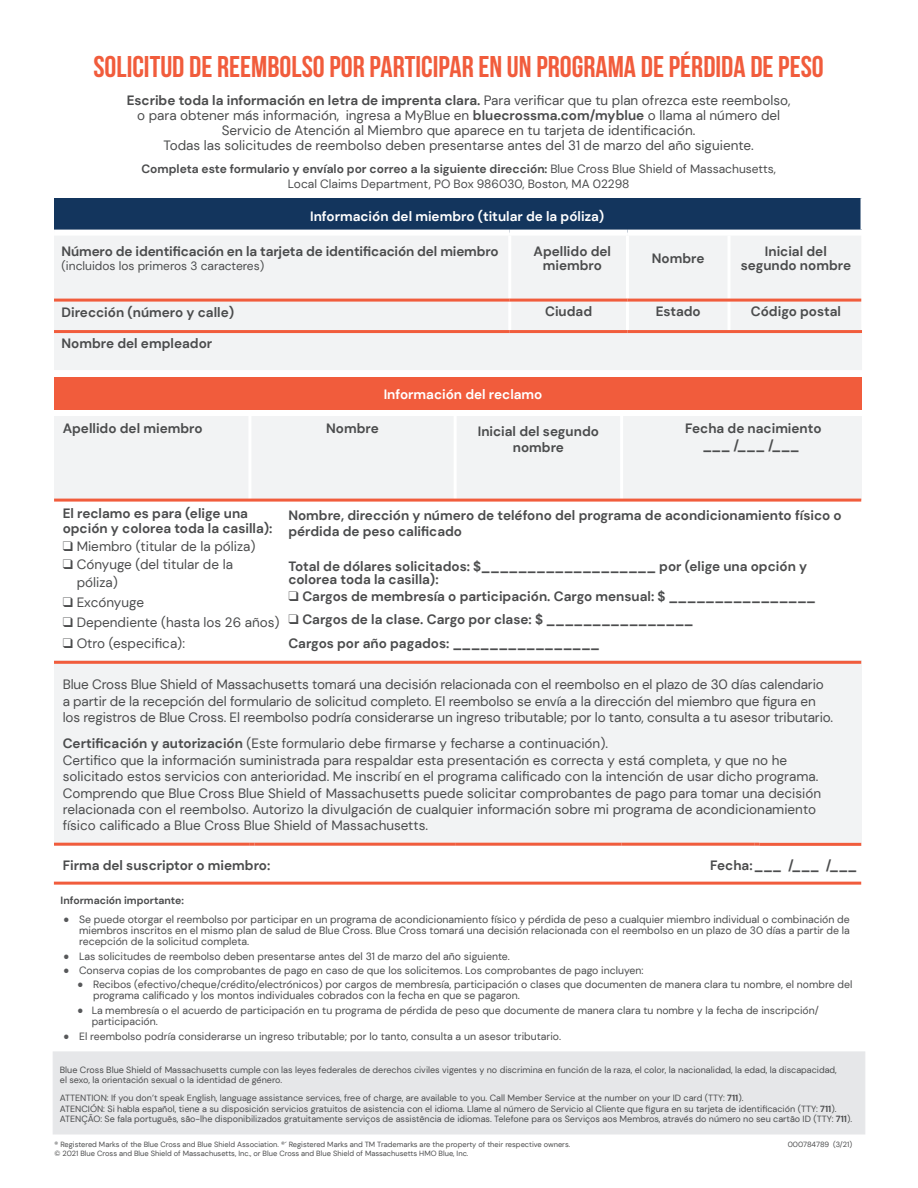
<style>
.page{position:relative;width:918px;height:1188px;background:#fff}
.page>*{position:absolute;margin:0;border:0;box-sizing:border-box;transform-origin:0 0}
.t1{font:700 30px "Bebas Neue";color:#f15c3c}
.t2{font:13.5px/16.5px "DM Sans";color:#4b4c4d}
.t3{font:700 13.5px/13.5px "DM Sans";color:#4b4c4d;text-align:center}
.t4{font:700 13.5px "DM Sans";color:#fff}
.t5{font:12px/15px "DM Sans";color:#4b4c4d;text-align:center}
.t6{font:10.5px/11.2px "DM Sans";color:#4b4c4d}
.t7{font:700 10.5px "DM Sans";color:#4b4c4d}
.t8{font:9px/10.6px "DM Sans";color:#4b4c4d}
.t9{font:7.5px/9px "DM Sans";color:#4b4c4d}
.s1{font-weight:700}
.s2{font-size:18px;color:#57585a}
</style>
<div class="page">
<div style="left:54px;top:417px;width:807px;height:83px;background:#f2f3f4"></div>
<div style="left:53px;top:1052px;width:812px;height:82px;background:#e6e7e9"></div>
<div style="left:54px;top:661px;width:807px;height:185px;background:#f2f3f4"></div>
<hr style="left:620px;top:407px;width:3px;height:93px;background:#fff">
<hr style="left:454px;top:407px;width:3px;height:93px;background:#fff">
<hr style="left:248px;top:407px;width:3px;height:93px;background:#fff">
<div style="left:54px;top:377px;width:807px;height:33px;background:#f15c3c"></div>
<hr style="left:54px;top:882px;width:807px;height:3px;background:#f15c3c">
<hr style="left:54px;top:661px;width:807px;height:3px;background:#f15c3c">
<hr style="left:54px;top:499px;width:807px;height:3px;background:#f15c3c">
<hr style="left:54px;top:843px;width:196px;height:3px;background:#f15c3c">
<svg style="left:250px;top:843px;width:5px;height:3px"></svg>
<hr style="left:255px;top:843px;width:200px;height:3px;background:#f15c3c">
<hr style="left:455px;top:843px;width:167px;height:3px;background:#f15c3c">
<hr style="left:622px;top:843px;width:133px;height:3px;background:#f15c3c">
<svg style="left:755px;top:843px;width:4px;height:3px"></svg>
<hr style="left:759px;top:843px;width:102px;height:3px;background:#f15c3c">
<div style="left:54px;top:198px;width:807px;height:35px;background:#13355d"></div>
<div style="left:54px;top:236px;width:807px;height:134px;background:#f2f3f4"></div>
<hr style="left:508px;top:236px;width:3px;height:63px;background:#fff">
<hr style="left:626px;top:236px;width:3px;height:63px;background:#fff">
<hr style="left:728px;top:236px;width:2px;height:63px;background:#fff">
<hr style="left:508px;top:302px;width:3px;height:28px;background:#fff">
<hr style="left:626px;top:302px;width:3px;height:28px;background:#fff">
<hr style="left:728px;top:302px;width:2px;height:28px;background:#fff">
<hr style="left:54px;top:299px;width:456px;height:3px;background:#f15c3c">
<hr style="left:510px;top:299px;width:117px;height:3px;background:#f15c3c">
<hr style="left:627px;top:299px;width:102px;height:3px;background:#f15c3c">
<hr style="left:729px;top:299px;width:132px;height:3px;background:#f15c3c">
<hr style="left:54px;top:330px;width:456px;height:3px;background:#f15c3c">
<hr style="left:510px;top:330px;width:117px;height:3px;background:#f15c3c">
<hr style="left:627px;top:330px;width:102px;height:3px;background:#f15c3c">
<hr style="left:729px;top:330px;width:133px;height:3px;background:#f15c3c">
<hr style="left:861px;top:333px;width:1px;height:37px;background:#f2f3f4">
<div style="left:54px;top:230px;width:456px;height:6px;background:#fff"></div>
<div style="left:510px;top:230px;width:117px;height:6px;background:#fff"></div>
<div style="left:627px;top:230px;width:102px;height:6px;background:#fff"></div>
<div style="left:729px;top:230px;width:133px;height:6px;background:#fff"></div>
<h1 class="t1" style="left:93px;top:50px;width:732px">SOLICITUD DE REEMBOLSO POR PARTICIPAR EN UN PROGRAMA DE PÉRDIDA DE PESO</h1>
<p class="t2" style="left:127px;top:92px;width:665px;line-height:15px;text-align:center"><span class="s1">Escribe toda la información en letra de imprenta clara.</span> Para verificar que tu plan ofrezca este reembolso, o para obtener más información, ingresa a MyBlue en <span class="s1">bluecrossma.com/myblue</span> o llama al número del Servicio de Atención al Miembro que aparece en tu tarjeta de identificación.<br>Todas las solicitudes de reembolso deben presentarse antes del 31 de marzo del año siguiente.</p>
<p class="t5" style="left:141px;top:162px;width:636px"><span class="s1">Completa este formulario y envíalo por correo a la siguiente dirección:</span> Blue Cross Blue Shield of Massachusetts,<br>Local Claims Department, PO Box 986030, Boston, MA 02298</p>
<p class="t4" style="left:310px;top:207px;width:296px">Información del miembro (titular de la póliza)</p>
<p class="t3" style="left:62px;top:244px;width:439px">Número de identificación en la tarjeta de identificación del miembro</p>
<p class="t5" style="left:62px;top:258px;width:204px">(incluidos los primeros 3 caracteres)</p>
<p class="t3" style="left:534px;top:245px;width:79px">Apellido del miembro</p>
<p class="t3" style="left:652px;top:251px;width:54px">Nombre</p>
<p class="t3" style="left:741px;top:245px;width:112px">Inicial del segundo nombre</p>
<p class="t3" style="left:62px;top:305px;width:174px">Dirección (número y calle)</p>
<p class="t3" style="left:545px;top:304px;width:49px">Ciudad</p>
<p class="t3" style="left:656px;top:304px;width:47px">Estado</p>
<p class="t3" style="left:751px;top:304px;width:92px">Código postal</p>
<p class="t3" style="left:62px;top:336px;width:152px">Nombre del empleador</p>
<p class="t4" style="left:384px;top:386px;width:160px">Información del reclamo</p>
<p class="t3" style="left:63px;top:422px;width:141px">Apellido del miembro</p>
<p class="t3" style="left:326px;top:422px;width:54px">Nombre</p>
<p class="t3" style="left:478px;top:423px;width:123px;line-height:16.2px">Inicial del segundo nombre</p>
<p class="t3" style="left:685px;top:420px;width:138px;line-height:17.1px">Fecha de nacimiento ___ /___ /___</p>
<p class="t3" style="left:63px;top:505px;width:211px;line-height:15px;text-align:left">El reclamo es para (elige una opción y colorea toda la casilla):</p>
<p class="t2" style="left:63px;top:538px;width:194px">❑ Miembro (titular de la póliza)</p>
<p class="t2" style="left:77px;top:555px;width:158px;line-height:18px;text-indent:-14px">❑ Cónyuge (del titular de la póliza)</p>
<p class="t2" style="left:63px;top:594px;width:83px">❑ Excónyuge</p>
<p class="t2" style="left:63px;top:614px;width:218px">❑ Dependiente (hasta los 26 años)</p>
<p class="t2" style="left:63px;top:634px;width:124px">❑ Otro (especifica):</p>
<p class="t3" style="left:288px;top:507px;width:555px;line-height:16.2px;text-align:left">Nombre, dirección y número de teléfono del programa de acondicionamiento físico o pérdida de peso calificado</p>
<p class="t3" style="left:288px;top:559px;width:520px;text-align:left">Total de dólares solicitados: $___________________ por (elige una opción y colorea toda la casilla):</p>
<p class="t3" style="left:288px;top:590px;width:529px">❑ Cargos de membresía o participación. Cargo mensual: $ ________________</p>
<p class="t3" style="left:288px;top:608px;width:407px;line-height:23.1px;text-align:left">❑ Cargos de la clase. Cargo por clase: $ ________________<br>Cargos por año pagados: ________________</p>
<p class="t2" style="left:63px;top:676px;width:772px">Blue Cross Blue Shield of Massachusetts tomará una decisión relacionada con el reembolso en el plazo de 30 días calendario a partir de la recepción del formulario de solicitud completo. El reembolso se envía a la dirección del miembro que figura en los registros de Blue Cross. El reembolso podría considerarse un ingreso tributable; por lo tanto, consulta a tu asesor tributario.</p>
<p class="t2" style="left:63px;top:735px;width:760px"><span class="s1">Certificación y autorización</span> (Este formulario debe firmarse y fecharse a continuación).<br>Certifico que la información suministrada para respaldar esta presentación es correcta y está completa, y que no he solicitado estos servicios con anterioridad. Me inscribí en el programa calificado con la intención de usar dicho programa.<br>Comprendo que Blue Cross Blue Shield of Massachusetts puede solicitar comprobantes de pago para tomar una decisión relacionada con el reembolso. Autorizo la divulgación de cualquier información sobre mi programa de acondicionamiento físico calificado a Blue Cross Blue Shield of Massachusetts.</p>
<p class="t3" style="left:63px;top:858px;width:209px">Firma del suscriptor o miembro:</p>
<p class="t3" style="left:710px;top:858px;width:149px">Fecha:___ /___ /___</p>
<p class="t7" style="left:61px;top:893px;width:125px">Información importante:</p>
<p class="t6" style="left:79px;top:914px;width:772px;text-align:justify;text-indent:-16px"><span class="s2">•</span> Se puede otorgar el reembolso por participar en un programa de acondicionamiento físico y pérdida de peso a cualquier miembro individual o combinación de miembros inscritos en el mismo plan de salud de Blue Cross. Blue Cross tomará una decisión relacionada con el reembolso en un plazo de 30 días a partir de la recepción de la solicitud completa.</p>
<p class="t6" style="left:63px;top:950px;width:448px"><span class="s2">•</span> Las solicitudes de reembolso deben presentarse antes del 31 de marzo del año siguiente.</p>
<p class="t6" style="left:63px;top:965px;width:582px"><span class="s2">•</span> Conserva copias de los comprobantes de pago en caso de que los solicitemos. Los comprobantes de pago incluyen:</p>
<p class="t6" style="left:93px;top:979px;width:761px;text-indent:-16px"><span class="s2">•</span> Recibos (efectivo/cheque/crédito/electrónicos) por cargos de membresía, participación o clases que documenten de manera clara tu nombre, el nombre del programa calificado y los montos individuales cobrados con la fecha en que se pagaron.</p>
<p class="t6" style="left:92px;top:1005px;width:729px;text-indent:-15px"><span class="s2">•</span> La membresía o el acuerdo de participación en tu programa de pérdida de peso que documente de manera clara tu nombre y la fecha de inscripción/ participación.</p>
<p class="t6" style="left:63px;top:1030px;width:500px"><span class="s2">•</span> El reembolso podría considerarse un ingreso tributable; por lo tanto, consulta a un asesor tributario.</p>
<p class="t8" style="left:60px;top:1064px;width:778px;line-height:10.2px">Blue Cross Blue Shield of Massachusetts cumple con las leyes federales de derechos civiles vigentes y no discrimina en función de la raza, el color, la nacionalidad, la edad, la discapacidad, el sexo, la orientación sexual o la identidad de género.</p>
<p class="t8" style="left:60px;top:1092px;width:794px">ATTENTION: If you don’t speak English, language assistance services, free of charge, are available to you. Call Member Service at the number on your ID card (TTY: <span class="s1">711</span>).<br>ATENCIÓN: Si habla español, tiene a su disposición servicios gratuitos de asistencia con el idioma. Llame al número de Servicio al Cliente que figura en su tarjeta de identificación (TTY: <span class="s1">711</span>).<br>ATENÇÃO: Se fala português, são-lhe disponibilizados gratuitamente serviços de assistência de idiomas. Telefone para os Serviços aos Membros, através do número no seu cartão ID (TTY: <span class="s1">711</span>).</p>
<p class="t9" style="left:55px;top:1140px;width:517px">® Registered Marks of the Blue Cross and Blue Shield Association. ®´ Registered Marks and TM Trademarks are the property of their respective owners. © 2021 Blue Cross and Blue Shield of Massachusetts, Inc., or Blue Cross and Blue Shield of Massachusetts HMO Blue, Inc.</p>
<p class="t9" style="left:788px;top:1140px;width:66px">000784789 (3/21)</p>
</div>
